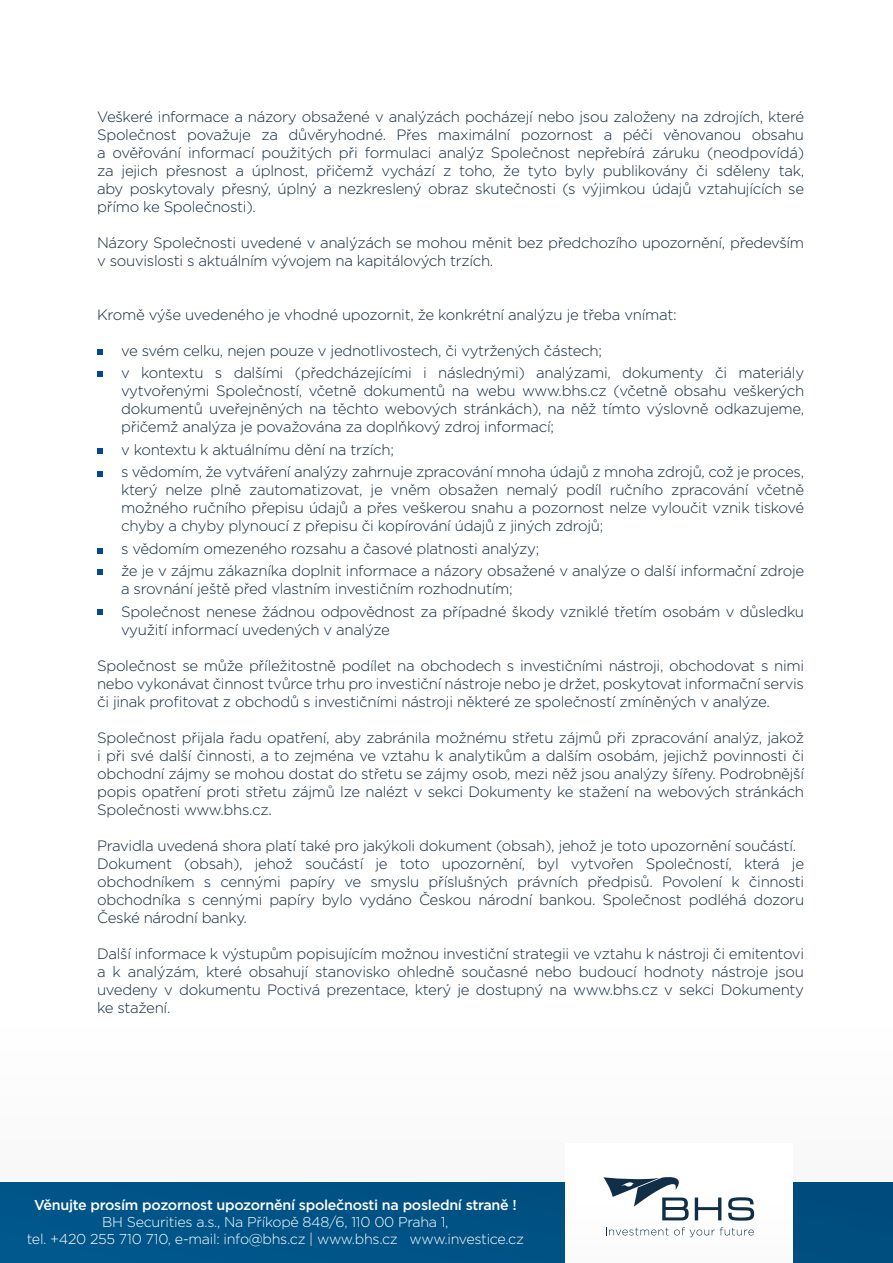
<style>
.page{position:relative;width:893px;height:1263px;background:#fff}
.page>*{position:absolute;margin:0;border:0;box-sizing:border-box;transform-origin:0 0}
.t1{font:300 15px/18px "Gotham";letter-spacing:-.02em;color:#11273c;text-align:justify}
.t2{font:300 14.25px/17.1px "Gotham";letter-spacing:-.02em;color:#fff;text-align:center}
.t3{font:500 14.25px "Gotham";letter-spacing:-.02em;color:#fff}
</style>
<div class="page">
<div style="left:0;top:1182px;width:893px;height:81px;background:#005386"></div>
<div style="left:565px;top:1144px;width:227px;height:119px;background:#fff"></div>
<svg style="left:695px;top:1197px;width:26px;height:23px"></svg>
<svg style="left:728px;top:1197px;width:26px;height:23px"></svg>
<svg style="left:603px;top:1177px;width:86px;height:43px"></svg>
<svg style="left:606px;top:1227px;width:148px;height:10px"></svg>
<svg style="left:97px;top:349px;width:5px;height:5px"></svg>
<svg style="left:97px;top:372px;width:5px;height:5px"></svg>
<svg style="left:97px;top:449px;width:5px;height:5px"></svg>
<svg style="left:97px;top:471px;width:5px;height:5px"></svg>
<svg style="left:97px;top:548px;width:5px;height:5px"></svg>
<svg style="left:97px;top:569px;width:5px;height:5px"></svg>
<svg style="left:97px;top:609px;width:5px;height:5px"></svg>
<p class="t1" style="left:97px;top:107px;width:709px">Veškeré informace a názory obsažené v analýzách pocházejí nebo jsou založeny na zdrojích, které Společnost považuje za důvěryhodné. Přes maximální pozornost a péči věnovanou obsahu a ověřování informací použitých při formulaci analýz Společnost nepřebírá záruku (neodpovídá) za jejich přesnost a úplnost, přičemž vychází z toho, že tyto byly publikovány či sděleny tak, aby poskytovaly přesný, úplný a nezkreslený obraz skutečnosti (s výjimkou údajů vztahujících se přímo ke Společnosti).</p>
<p class="t1" style="left:97px;top:233px;width:709px">Názory Společnosti uvedené v analýzách se mohou měnit bez předchozího upozornění, především v souvislosti s aktuálním vývojem na kapitálových trzích.</p>
<p class="t1" style="left:97px;top:305px;width:581px">Kromě výše uvedeného je vhodné upozornit, že konkrétní analýzu je třeba vnímat:</p>
<p class="t1" style="left:121px;top:339px;width:685px;line-height:22.5px">ve svém celku, nejen pouze v jednotlivostech, či vytržených částech;<br>v kontextu s dalšími (předcházejícími i následnými) analýzami, dokumenty či materiály</p>
<p class="t1" style="left:121px;top:382px;width:685px">vytvořenými Společností, včetně dokumentů na webu www.bhs.cz (včetně obsahu veškerých dokumentů uveřejněných na těchto webových stránkách), na něž tímto výslovně odkazujeme, přičemž analýza je považována za doplňkový zdroj informací;</p>
<p class="t1" style="left:121px;top:438px;width:685px;line-height:22.5px">v kontextu k aktuálnímu dění na trzích;<br>s vědomím, že vytváření analýzy zahrnuje zpracování mnoha údajů z mnoha zdrojů, což je proces,</p>
<p class="t1" style="left:121px;top:481px;width:685px">který nelze plně zautomatizovat, je vněm obsažen nemalý podíl ručního zpracování včetně možného ručního přepisu údajů a přes veškerou snahu a pozornost nelze vyloučit vznik tiskové chyby a chyby plynoucí z přepisu či kopírování údajů z jiných zdrojů;</p>
<p class="t1" style="left:121px;top:537px;width:685px;line-height:22.5px">s vědomím omezeného rozsahu a časové platnosti analýzy;<br>že je v zájmu zákazníka doplnit informace a názory obsažené v analýze o další informační zdroje</p>
<p class="t1" style="left:121px;top:577px;width:685px;line-height:22.5px">a srovnání ještě před vlastním investičním rozhodnutím;<br>Společnost nenese žádnou odpovědnost za případné škody vzniklé třetím osobám v důsledku</p>
<p class="t1" style="left:121px;top:620px;width:270px">využití informací uvedených v analýze</p>
<p class="t1" style="left:97px;top:656px;width:709px">Společnost se může příležitostně podílet na obchodech s investičními nástroji, obchodovat s nimi nebo vykonávat činnost tvůrce trhu pro investiční nástroje nebo je držet, poskytovat informační servis či jinak profitovat z obchodů s investičními nástroji některé ze společností zmíněných v analýze.</p>
<p class="t1" style="left:97px;top:728px;width:709px">Společnost přijala řadu opatření, aby zabránila možnému střetu zájmů při zpracování analýz, jakož i při své další činnosti, a to zejména ve vztahu k analytikům a dalším osobám, jejichž povinnosti či obchodní zájmy se mohou dostat do střetu se zájmy osob, mezi něž jsou analýzy šířeny. Podrobnější popis opatření proti střetu zájmů lze nalézt v sekci Dokumenty ke stažení na webových stránkách Společnosti www.bhs.cz.</p>
<p class="t1" style="left:97px;top:836px;width:709px;text-align:left">Pravidla uvedená shora platí také pro jakýkoli dokument (obsah), jehož je toto upozornění součástí.<br>Dokument (obsah), jehož součástí je toto upozornění, byl vytvořen Společností, která je obchodníkem s cennými papíry ve smyslu příslušných právních předpisů. Povolení k činnosti obchodníka s cennými papíry bylo vydáno Českou národní bankou. Společnost podléhá dozoru České národní banky.</p>
<p class="t1" style="left:97px;top:944px;width:708px">Další informace k výstupům popisujícím možnou investiční strategii ve vztahu k nástroji či emitentovi a k analýzám, které obsahují stanovisko ohledně současné nebo budoucí hodnoty nástroje jsou uvedeny v dokumentu Poctivá prezentace, který je dostupný na www.bhs.cz v sekci Dokumenty ke stažení.</p>
<p class="t3" style="left:34px;top:1195px;width:484px">Věnujte prosím pozornost upozornění společnosti na poslední straně !</p>
<p class="t2" style="left:27px;top:1213px;width:499px">BH Securities a.s., Na Příkopě 848/6, 110 00 Praha 1,<br>tel. +420 255 710 710, e-mail: info@bhs.cz | www.bhs.cz www.investice.cz</p>
</div>
